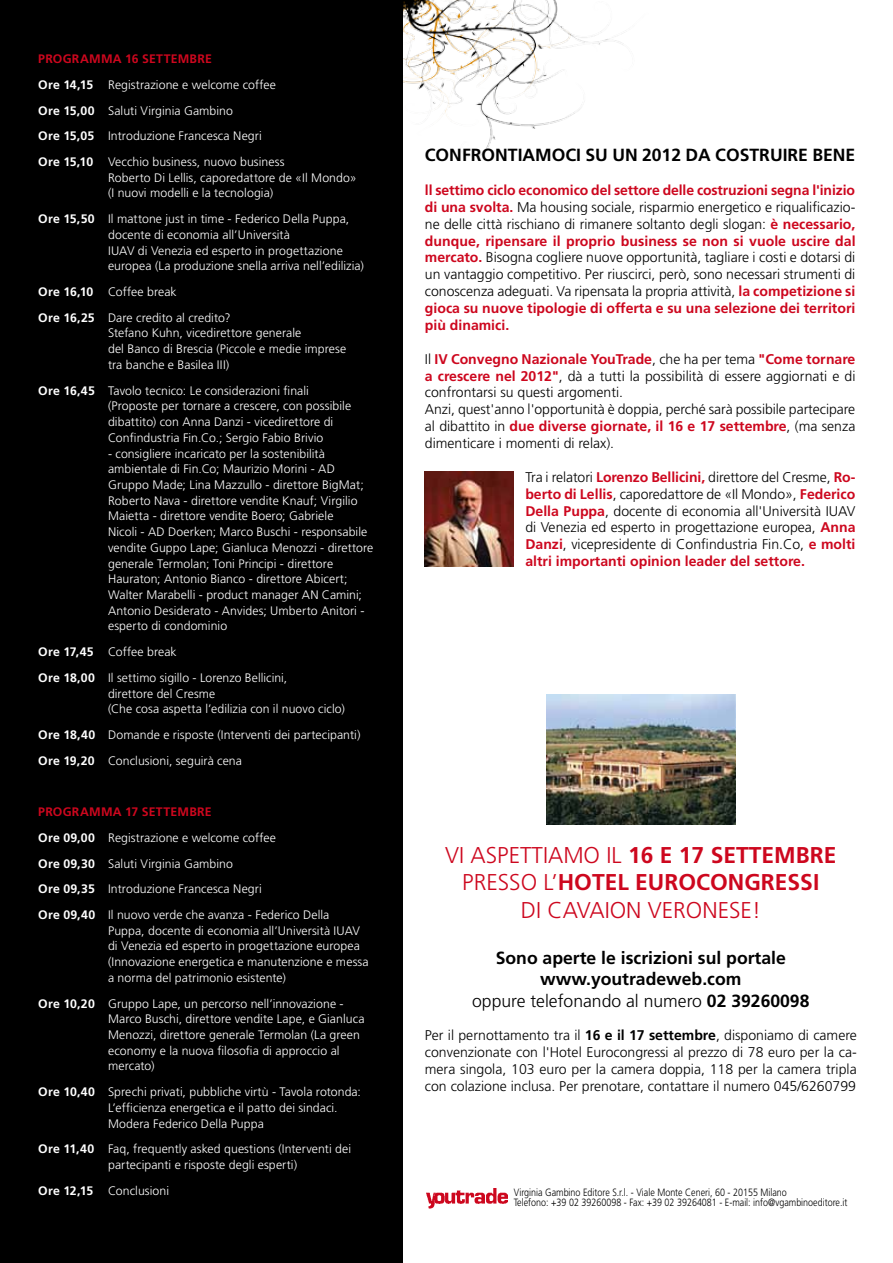
<style>
.page{position:relative;width:893px;height:1263px;background:#fff}
.page>*{position:absolute;margin:0;border:0;box-sizing:border-box;transform-origin:0 0}
.t1{font:300 22.8px/27.5px "Frutiger LT Std";color:#cd071e;text-align:center}
.t2{font:700 17.55px/21.1px "Frutiger LT Std";color:#000;text-align:center}
.t3{font:300 14.1px/16.8px "Frutiger LT Std";color:#000;text-align:justify}
.t4{font:300 12.3px/15.8px "Frutiger LT Std";letter-spacing:.005em;color:#fff}
.t5{font:300 10.5px/10.5px "Frutiger LT Std";color:#000;scale:.85 1}
.s1{font-weight:700;color:#cd071e}
.s2{font-weight:700}
.s3{font-weight:300}
</style>
<div class="page">
<img style="left:402px;top:0;width:221px;height:157px">
<div style="left:0;top:0;width:402px;height:1263px;background:#000"></div>
<img style="left:425px;top:472px;width:89px;height:94px">
<img style="left:547px;top:694px;width:188px;height:130px">
<img style="left:426px;top:1188px;width:82px;height:21px">
<p class="t4" style="left:38px;top:46px;width:248px;line-height:25.7px"><span class="s1">PROGRAMMA 16 SETTEMBRE<br></span><span class="s2">Ore 14,15</span> Registrazione e welcome coffee <span class="s2">Ore 15,00</span> Saluti Virginia Gambino<br><span class="s2">Ore 15,05</span> Introduzione Francesca Negri <span class="s2">Ore 15,10</span> Vecchio business, nuovo business</p>
<p class="t4" style="left:108px;top:170px;width:250px">Roberto Di Lellis, caporedattore de «Il Mondo» (I nuovi modelli e la tecnologia)</p>
<p class="t4" style="left:108px;top:211px;width:257px;text-indent:-70px"><span class="s2">Ore 15,50</span> Il mattone just in time - Federico Della Puppa, docente di economia all’Università<br>IUAV di Venezia ed esperto in progettazione europea (La produzione snella arriva nell’edilizia)</p>
<p class="t4" style="left:38px;top:279px;width:194px;line-height:25.7px"><span class="s2">Ore 16,10</span> Coffee break<br><span class="s2">Ore 16,25</span> Dare credito al credito?</p>
<p class="t4" style="left:108px;top:325px;width:240px">Stefano Kuhn, vicedirettore generale<br>del Banco di Brescia (Piccole e medie imprese tra banche e Basilea III)</p>
<p class="t4" style="left:108px;top:383px;width:245px;text-indent:-70px"><span class="s2">Ore 16,45</span> Tavolo tecnico: Le considerazioni finali (Proposte per tornare a crescere, con possibile dibattito) con Anna Danzi - vicedirettore di Confindustria Fin.Co.; Sergio Fabio Brivio</p>
<p class="t4" style="left:108px;top:446px;width:267px">- consigliere incaricato per la sostenibilità ambientale di Fin.Co; Maurizio Morini - AD Gruppo Made; Lina Mazzullo - direttore BigMat; Roberto Nava - direttore vendite Knauf; Virgilio Maietta - direttore vendite Boero; Gabriele<br>Nicoli - AD Doerken; Marco Buschi - responsabile vendite Guppo Lape; Gianluca Menozzi - direttore generale Termolan; Toni Principi - direttore Hauraton; Antonio Bianco - direttore Abicert; Walter Marabelli - product manager AN Camini; Antonio Desiderato - Anvides; Umberto Anitori - esperto di condominio</p>
<p class="t4" style="left:38px;top:639px;width:250px;line-height:25.8px"><span class="s2">Ore 17,45</span> Coffee break<br><span class="s2">Ore 18,00</span> Il settimo sigillo - Lorenzo Bellicini,</p>
<p class="t4" style="left:108px;top:686px;width:238px">direttore del Cresme<br>(Che cosa aspetta l’edilizia con il nuovo ciclo)</p>
<p class="t4" style="left:38px;top:722px;width:324px;line-height:25.7px"><span class="s2">Ore 18,40</span> Domande e risposte (Interventi dei partecipanti)<br><span class="s2">Ore 19,20</span> Conclusioni, seguirà cena</p>
<p class="t4" style="left:38px;top:799px;width:293px;line-height:25.7px"><span class="s1">PROGRAMMA 17 SETTEMBRE<br></span><span class="s2">Ore 09,00</span> Registrazione e welcome coffee<br><span class="s2">Ore 09,30</span> Saluti Virginia Gambino<br><span class="s2">Ore 09,35</span> Introduzione Francesca Negri<br><span class="s2">Ore 09,40</span> Il nuovo verde che avanza - Federico Della</p>
<p class="t4" style="left:108px;top:923px;width:262px">Puppa, docente di economia all’Università IUAV di Venezia ed esperto in progettazione europea (Innovazione energetica e manutenzione e messa a norma del patrimonio esistente)</p>
<p class="t4" style="left:108px;top:995px;width:258px;text-indent:-70px"><span class="s2">Ore 10,20</span> Gruppo Lape, un percorso nell’innovazione - Marco Buschi, direttore vendite Lape, e Gianluca Menozzi, direttore generale Termolan (La green economy e la nuova filosofia di approccio al mercato)</p>
<p class="t4" style="left:108px;top:1084px;width:254px;text-indent:-70px"><span class="s2">Ore 10,40</span> Sprechi privati, pubbliche virtù - Tavola rotonda:<br>L’efficienza energetica e il patto dei sindaci.<br>Modera Federico Della Puppa</p>
<p class="t4" style="left:108px;top:1141px;width:245px;text-indent:-70px"><span class="s2">Ore 11,40</span> Faq, frequently asked questions (Interventi dei partecipanti e risposte degli esperti)</p>
<p class="t4" style="left:38px;top:1183px;width:132px"><span class="s2">Ore 12,15</span> Conclusioni</p>
<h2 class="t2" style="left:425px;top:145px;width:112px">Co nfrontiamoc</h2>
<h2 class="t2" style="left:576px;top:145px;width:151px">i su un 2012 da costr</h2>
<h2 class="t2" style="left:770px;top:145px;width:84px">uire bene</h2>
<p class="t3" style="left:425px;top:182px;width:432px"><span class="s1">ll settimo ciclo economico del settore delle costruzioni segna l'inizio di una svolta.</span> Ma housing sociale, risparmio energetico e riqualificazio&shy;ne delle città rischiano di rimanere soltanto degli slogan: <span class="s1">è necessario, dunque, ripensare il proprio business se non si vuole uscire dal mercato.</span> Bisogna cogliere nuove opportunità, tagliare i costi e dotarsi di un vantaggio competitivo. Per riuscirci, però, sono necessari strumenti di conoscenza adeguati. Va ripensata la propria attività, <span class="s1">la competizione si gioca su nuove tipologie di offerta e su una selezione dei territori più dinamici.</span></p>
<p class="t3" style="left:425px;top:351px;width:432px;text-align:left">Il <span class="s1">IV Convegno Nazionale YouTrade</span>, che ha per tema <span class="s1">"Come tornare a crescere nel 2012"</span>, dà a tutti la possibilità di essere aggiornati e di confrontarsi su questi argomenti.<br>Anzi, quest'anno l'opportunità è doppia, perché sarà possibile partecipare al dibattito in <span class="s1">due diverse giornate, il 16 e 17 settembre</span>, (ma senza dimenticare i momenti di relax).</p>
<p class="t3" style="left:525px;top:469px;width:332px">Tra i relatori <span class="s1">Lorenzo Bellicini,</span> direttore del Cresme, <span class="s1">Ro&shy;berto di Lellis</span>, caporedattore de «Il Mondo», <span class="s1">Federico Della Puppa</span>, docente di economia all'Università IUAV di Venezia ed esperto in progettazione europea, <span class="s1">Anna Danzi</span>, vicepresidente di Confindustria Fin.Co, <span class="s1">e molti altri importanti opinion leader del settore.</span></p>
<h1 class="t1" style="left:445px;top:842px;width:393px">VI ASPETTIAMO IL <span class="s2">16 E 17 SETTEMBRE<br></span>PRESSO L’<span class="s2">HOTEL EUROCONGRESSI<br></span>DI CAVAION VERONESE!</h1>
<h2 class="t2" style="left:472px;top:948px;width:339px">Sono aperte le iscrizioni sul portale www.youtradeweb.com<br><span class="s3">oppure telefonando al numero</span> 02 39260098</h2>
<p class="t3" style="left:425px;top:1027px;width:433px">Per il pernottamento tra il <span class="s2">16 e il 17 settembre</span>, disponiamo di camere convenzionate con l'Hotel Eurocongressi al prezzo di 78 euro per la ca&shy;mera singola, 103 euro per la camera doppia, 118 per la camera tripla con colazione inclusa. Per prenotare, contattare il numero 045/6260799</p>
<p class="t5" style="left:514px;top:1187px;width:394px">Virginia Gambino Editore S.r.l. - Viale Monte Ceneri, 60 - 20155 Milano<br>Telefono: +39 02 39260098 - Fax: +39 02 39264081 - E-mail: info@vgambinoeditore.it</p>
</div>
